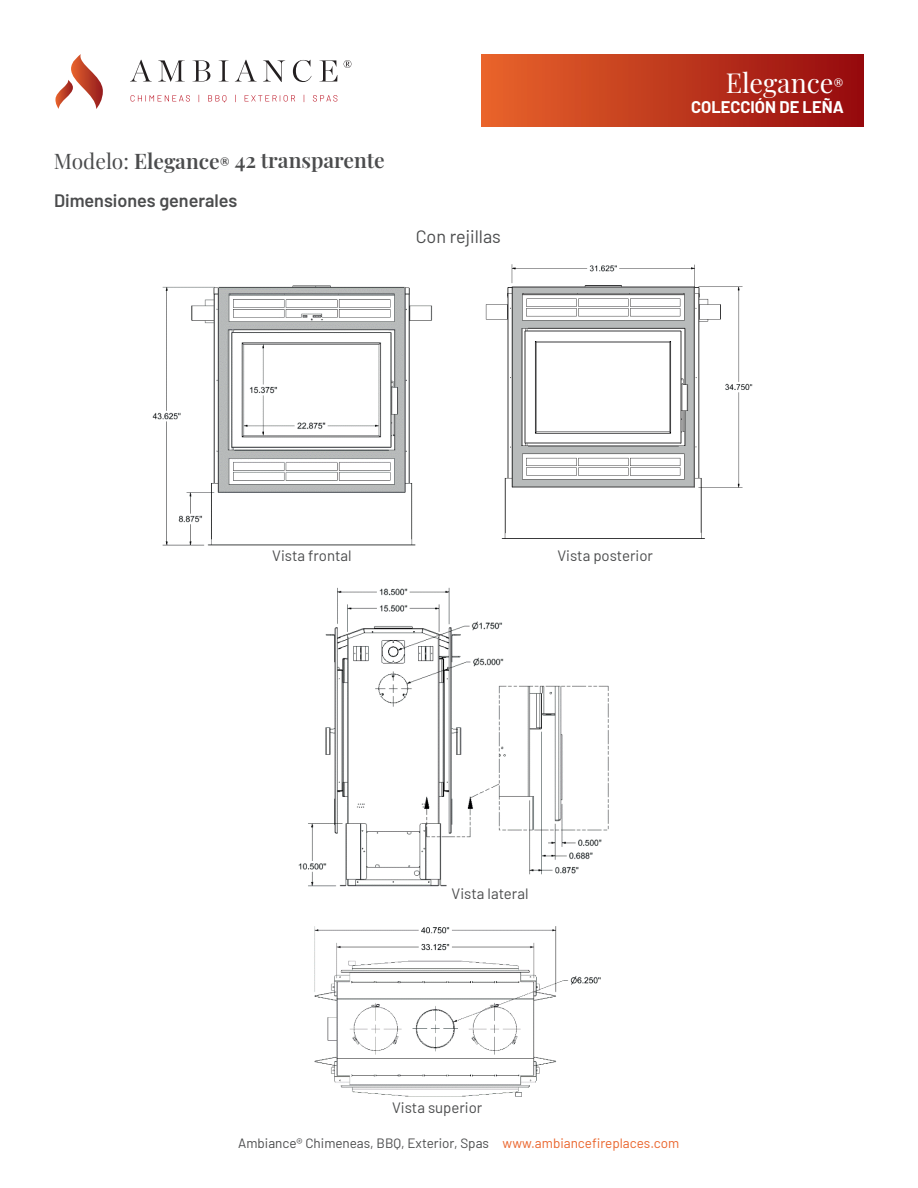
<style>
.page{position:relative;width:918px;height:1188px;background:#fff}
.page>*{position:absolute;margin:0;border:0;box-sizing:border-box;transform-origin:0 0}
.t1{font:27px "Playfair Display";color:#fff}
.t2{font:600 21px "Playfair Display";color:#4b4c4d}
.t3{font:600 18px "Barlow";color:#4b4c4d}
.t4{font:18px "Barlow";color:#4b4c4d}
.t5{font:700 16.5px "Barlow";color:#fff}
.t6{font:15px "Barlow";color:#4b4c4d}
.t7{font:13.5px "Barlow";color:#4b4c4d}
.s1{font-weight:400}
.s2{font-size:15px}
.s3{color:#ea642b}
</style>
<div class="page">
<div style="left:482px;top:54px;width:382px;height:72px;background:linear-gradient(to right,#e8652b,#950a0e)"></div>
<svg style="left:55px;top:54px;width:48px;height:55px"></svg>
<svg style="left:130px;top:60px;width:22px;height:22px"></svg>
<svg style="left:158px;top:60px;width:27px;height:22px"></svg>
<svg style="left:192px;top:60px;width:18px;height:22px"></svg>
<svg style="left:219px;top:60px;width:10px;height:22px"></svg>
<svg style="left:235px;top:60px;width:22px;height:22px"></svg>
<svg style="left:263px;top:60px;width:22px;height:22px"></svg>
<svg style="left:293px;top:60px;width:19px;height:22px"></svg>
<svg style="left:319px;top:60px;width:18px;height:22px"></svg>
<svg style="left:344px;top:60px;width:7px;height:8px"></svg>
<svg style="left:131px;top:95px;width:59px;height:7px"></svg>
<svg style="left:208px;top:95px;width:18px;height:8px"></svg>
<svg style="left:245px;top:95px;width:50px;height:7px"></svg>
<svg style="left:313px;top:95px;width:24px;height:7px"></svg>
<img style="left:152px;top:285px;width:281px;height:261px">
<img style="left:485px;top:264px;width:268px;height:275px">
<img style="left:298px;top:587px;width:311px;height:300px">
<img style="left:314px;top:926px;width:287px;height:171px">
<div style="left:449px;top:884px;width:82px;height:28px;background:#fff"></div>
<h2 class="t2" style="left:54px;top:143px;width:332px"><span class="s1">Modelo:</span> Elegance<span class="s2">®</span> 42 transparente</h2>
<h3 class="t3" style="left:54px;top:187px;width:185px">Dimensiones generales</h3>
<h3 class="t4" style="left:416px;top:224px;width:87px">Con rejillas</h3>
<h1 class="t1" style="left:726px;top:62px;width:120px">Elegance<span class="s2">®</span></h1>
<p class="t5" style="left:691px;top:95px;width:154px">COLECCIÓN DE LEÑA</p>
<p class="t6" style="left:272px;top:545px;width:81px">Vista frontal</p>
<p class="t6" style="left:557px;top:545px;width:97px">Vista posterior</p>
<p class="t6" style="left:452px;top:883px;width:78px">Vista lateral</p>
<p class="t6" style="left:392px;top:1097px;width:92px">Vista superior</p>
<p class="t7" style="left:238px;top:1133px;width:443px">Ambiance® Chimeneas, BBQ, Exterior, Spas <span class="s3">www.ambiancefireplaces.com</span></p>
</div>
